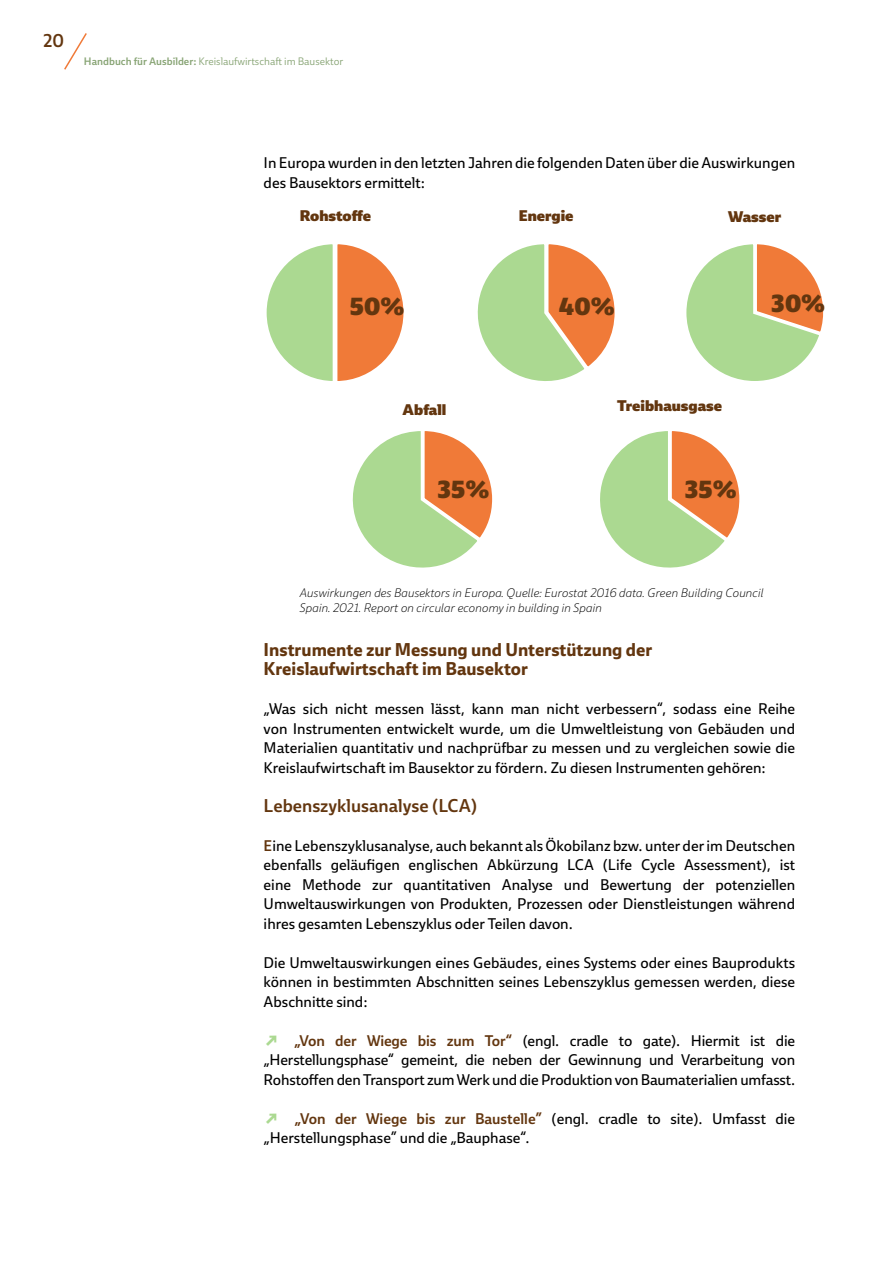
<style>
.page{position:relative;width:893px;height:1263px;background:#fff}
.page>*{position:absolute;margin:0;border:0;box-sizing:border-box;transform-origin:0 0}
.t1{font:24px "Ebony Hv";color:#63360f}
.t2{font:700 18px/19.5px "Ebony";color:#63360f}
.t3{font:18px "Ebony Sb";color:#63360f}
.t4{font:15px/19.5px "Ebony";color:#000;text-align:justify}
.t5{font:15px "Ebony Hv";color:#63360f}
.t6{font:italic 12px/15px "Ebony Th";color:#000}
.t7{font:10.5px "Ebony Lt";color:#89a576}
.s1{font-family:"Ebony Sb"}
.s2{font-family:"Ebony Sb";color:#63360f}
.s3{font-family:"LEMONMILK";font-weight:700;color:#abd991}
</style>
<div class="page">
<svg style="left:64px;top:33px;width:23px;height:37px"></svg>
<svg style="left:266px;top:244px;width:138px;height:137px"></svg>
<svg style="left:477px;top:244px;width:138px;height:137px"></svg>
<svg style="left:686px;top:244px;width:138px;height:137px"></svg>
<svg style="left:352px;top:431px;width:141px;height:137px"></svg>
<svg style="left:600px;top:431px;width:140px;height:137px"></svg>
<p class="t3" style="left:43px;top:28px;width:22px">20</p>
<p class="t7" style="left:84px;top:54px;width:261px"><span class="s1">Handbuch für Ausbilder:</span> Kreislaufwirtschaft im Bausektor</p>
<p class="t4" style="left:264px;top:153px;width:533px">In Europa wurden in den letzten Jahren die folgenden Daten über die Auswirkungen des Bausektors ermittelt:</p>
<p class="t5" style="left:300px;top:205px;width:73px">Rohstoffe</p>
<p class="t5" style="left:519px;top:205px;width:56px">Energie</p>
<p class="t5" style="left:728px;top:206px;width:55px">Wasser</p>
<h1 class="t1" style="left:350px;top:290px;width:56px">50%</h1>
<h1 class="t1" style="left:559px;top:290px;width:57px">40%</h1>
<h1 class="t1" style="left:771px;top:287px;width:55px">30%</h1>
<p class="t5" style="left:403px;top:400px;width:45px">Abfall</p>
<p class="t5" style="left:617px;top:395px;width:106px">Treibhausgase</p>
<h1 class="t1" style="left:437px;top:473px;width:53px">35%</h1>
<h1 class="t1" style="left:685px;top:473px;width:53px">35%</h1>
<p class="t6" style="left:300px;top:585px;width:465px">Auswirkungen des Bausektors in Europa. Quelle: Eurostat 2016 data. Green Building Council<br>Spain. 2021. Report on circular economy in building in Spain</p>
<p class="t2" style="left:264px;top:640px;width:390px">Instrumente zur Messung und Unterstützung der<br>Kreislaufwirtschaft im Bausektor</p>
<p class="t4" style="left:264px;top:699px;width:533px">„Was sich nicht messen lässt, kann man nicht verbessern“, sodass eine Reihe von Instrumenten entwickelt wurde, um die Umweltleistung von Gebäuden und Materialien quantitativ und nachprüfbar zu messen und zu vergleichen sowie die Kreislaufwirtschaft im Bausektor zu fördern. Zu diesen Instrumenten gehören:</p>
<p class="t3" style="left:264px;top:793px;width:215px">Lebenszyklusanalyse (LCA)</p>
<p class="t4" style="left:264px;top:836px;width:533px"><span class="s2">E</span>ine Lebenszyklusanalyse, auch bekannt als Ökobilanz bzw. unter der im Deutschen ebenfalls geläufigen englischen Abkürzung LCA (Life Cycle Assessment), ist eine Methode zur quantitativen Analyse und Bewertung der potenziellen Umweltauswirkungen von Produkten, Prozessen oder Dienstleistungen während ihres gesamten Lebenszyklus oder Teilen davon.</p>
<p class="t4" style="left:264px;top:953px;width:533px">Die Umweltauswirkungen eines Gebäudes, eines Systems oder eines Bauprodukts können in bestimmten Abschnitten seines Lebenszyklus gemessen werden, diese Abschnitte sind:</p>
<p class="t4" style="left:264px;top:1031px;width:533px"><span class="s3">↗</span> <span class="s2">„Von der Wiege bis zum Tor“</span> (engl. cradle to gate). Hiermit ist die „Herstellungsphase“ gemeint, die neben der Gewinnung und Verarbeitung von Rohstoffen den Transport zum Werk und die Produktion von Baumaterialien umfasst.</p>
<p class="t4" style="left:264px;top:1109px;width:533px"><span class="s3">↗</span> <span class="s2">„Von der Wiege bis zur Baustelle”</span> (engl. cradle to site). Umfasst die „Herstellungsphase” und die „Bauphase“.</p>
</div>
